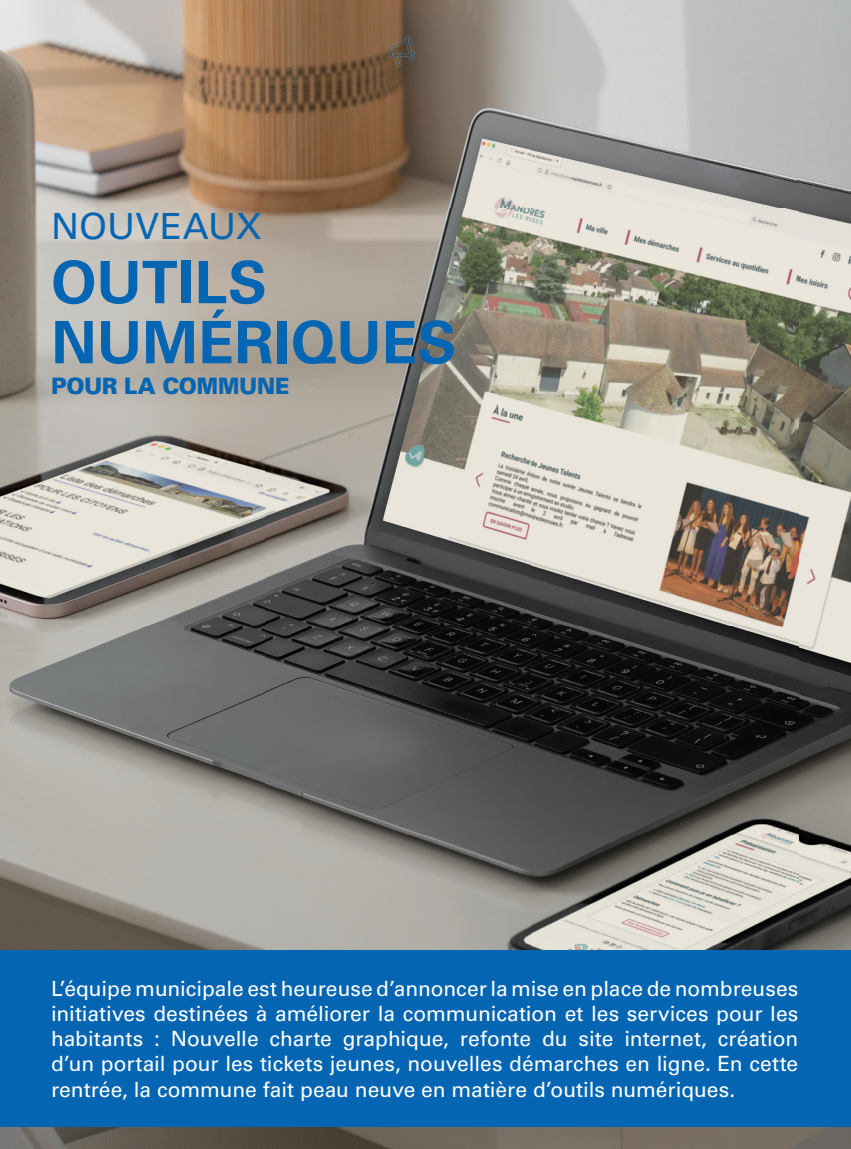
<style>
.page{position:relative;width:851px;height:1149px;background:#fff}
.page>*{position:absolute;margin:0;border:0;box-sizing:border-box;transform-origin:0 0}
.t1{font:700 58.5px/60px "Univers LT Std";letter-spacing:.005em;color:#0465b2}
.t2{font:36px "Univers LT Std";color:#0465b2}
.t3{font:900 22.5px "Univers";letter-spacing:-.01em;color:#0465b2;scale:.96 1}
.t4{font:21px/25.2px "Univers LT Std";letter-spacing:-.005em;color:#fff;text-align:justify}
</style>
<div class="page">
<img style="left:0;top:0;width:850px;height:1148px">
<img style="left:388px;top:36px;width:27px;height:30px">
<img style="left:419px;top:59px;width:42px;height:1px">
<img style="left:420px;top:40px;width:42px;height:13px">
<div style="left:0;top:949px;width:850px;height:177px;background:#0465b2"></div>
<h2 class="t2" style="left:51px;top:204px;width:212px">NOUVEAUX</h2>
<h1 class="t1" style="left:51px;top:253px;width:407px">OUTILS<br>NUMÉRIQUES</h1>
<p class="t3" style="left:51px;top:371px;width:250px">POUR LA COMMUNE</p>
<p class="t4" style="left:51px;top:975px;width:748px">L’équipe municipale est heureuse d’annoncer la mise en place de nombreuses initiatives destinées à améliorer la communication et les services pour les habitants : Nouvelle charte graphique, refonte du site internet, création d’un portail pour les tickets jeunes, nouvelles démarches en ligne. En cette rentrée, la commune fait peau neuve en matière d’outils numériques.</p>
</div>
